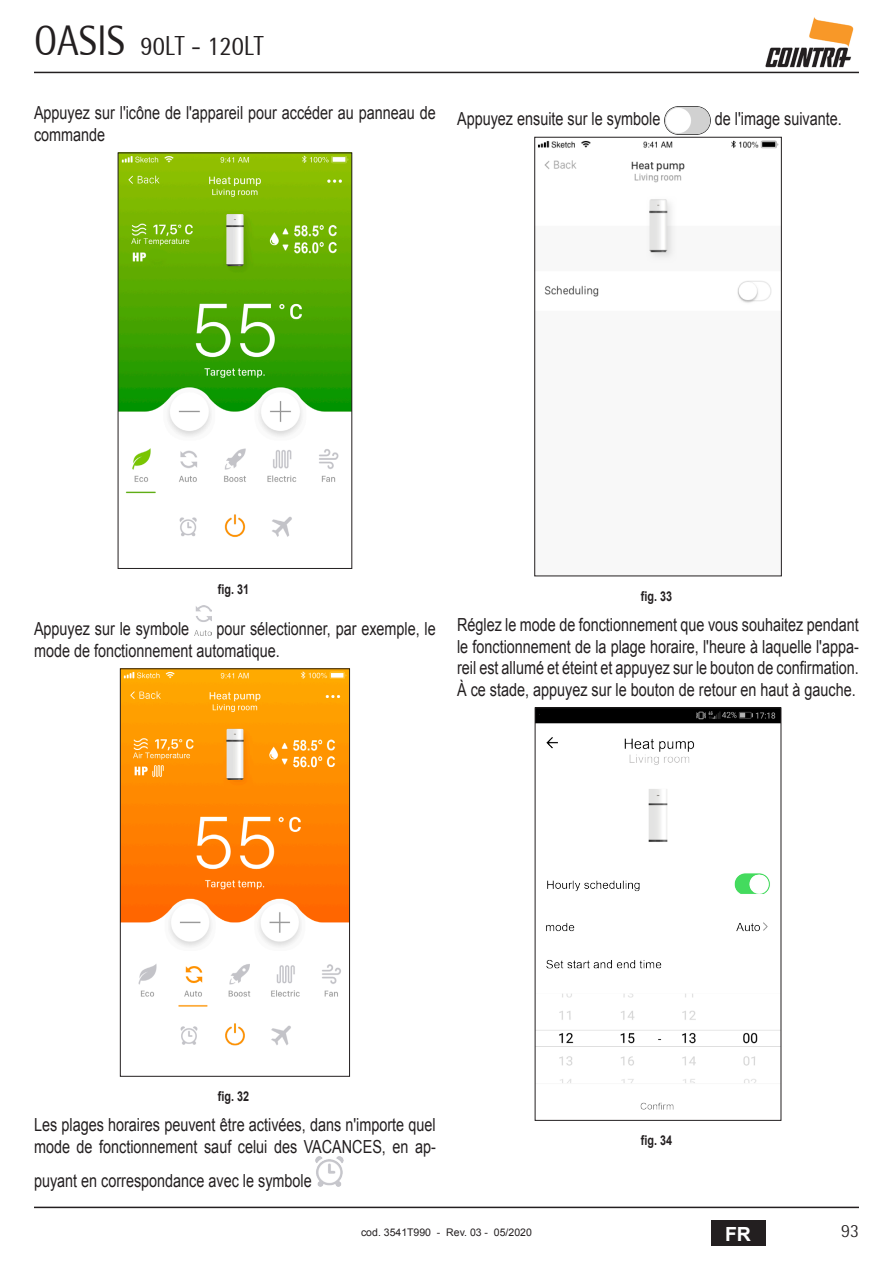
<style>
.page{position:relative;width:893px;height:1263px;background:#fff}
.page>*{position:absolute;margin:0;border:0;box-sizing:border-box;transform-origin:0 0}
.t1{font:27px "Rotis Semi Sans";color:#231f20;scale:.9 1}
.t2{font:700 19.5px "Arial";color:#fff}
.t3{font:300 18.6px "Rotis Semi Sans";color:#231f20}
._05_CORPO_TESTO_-_AT{font:18px/21.6px "Arial";color:#231f20;scale:.8 1}
.t4{font:700 13.5px "Arial";color:#231f20;scale:.8 1}
.t5{font:10.5px "Arial";color:#231f20}
.s1{font-size:42px}
</style>
<div class="page">
<hr style="left:34px;top:72px;width:825px;height:1px;background:#231f20">
<hr style="left:34px;top:1206px;width:825px;height:2px;background:#231f20">
<div style="left:711px;top:1220px;width:54px;height:26px;background:#231f20"></div>
<img style="left:765px;top:17px;width:89px;height:51px">
<img style="left:120px;top:155px;width:230px;height:382px">
<div style="left:118px;top:153px;width:234px;height:416px;border:1px solid #231f20"></div>
<img style="left:194px;top:606px;width:18px;height:29px">
<img style="left:122px;top:670px;width:226px;height:376px">
<div style="left:120px;top:668px;width:230px;height:409px;border:1px solid #231f20"></div>
<img style="left:316px;top:1157px;width:28px;height:30px">
<img style="left:664px;top:106px;width:47px;height:29px">
<img style="left:538px;top:140px;width:241px;height:163px">
<div style="left:534px;top:137px;width:248px;height:439px;border:1px solid #231f20"></div>
<img style="left:537px;top:709px;width:242px;height:401px">
<div style="left:535px;top:707px;width:246px;height:414px;border:1px solid #231f20"></div>
<h1 class="t1" style="left:34px;top:30px;width:257px"><span class="s1">OASIS</span> 90LT - 120LT</h1>
<p class="_05_CORPO_TESTO_-_AT" style="left:34px;top:102px;width:504px">Appuyez sur l'icône de l'appareil pour accéder au panneau de commande</p>
<p class="_05_CORPO_TESTO_-_AT" style="left:457px;top:108px;width:256px">Appuyez ensuite sur le symbole</p>
<p class="_05_CORPO_TESTO_-_AT" style="left:715px;top:108px;width:160px">de l'image suivante.</p>
<p class="t4" style="left:218px;top:580px;width:41px">fig. 31</p>
<p class="_05_CORPO_TESTO_-_AT" style="left:34px;top:618px;width:504px;text-indent:182px">pour sélectionner, par exemple, le mode de fonctionnement automatique.</p>
<p class="_05_CORPO_TESTO_-_AT" style="left:34px;top:618px;width:196px">Appuyez sur le symbole</p>
<p class="t4" style="left:641px;top:587px;width:41px">fig. 33</p>
<p class="_05_CORPO_TESTO_-_AT" style="left:457px;top:614px;width:504px;text-align:justify">Réglez le mode de fonctionnement que vous souhaitez pendant le fonctionnement de la plage horaire, l'heure à laquelle l'appa&shy;reil est allumé et éteint et appuyez sur le bouton de confirmation.</p>
<p class="_05_CORPO_TESTO_-_AT" style="left:457px;top:679px;width:500px">À ce stade, appuyez sur le bouton de retour en haut à gauche.</p>
<p class="t4" style="left:218px;top:1088px;width:41px">fig. 32</p>
<p class="_05_CORPO_TESTO_-_AT" style="left:34px;top:1114px;width:504px">Les plages horaires peuvent être activées, dans n'importe quel mode de fonctionnement sauf celui des VACANCES, en ap-</p>
<p class="_05_CORPO_TESTO_-_AT" style="left:34px;top:1170px;width:349px">puyant en correspondance avec le symbole</p>
<p class="t4" style="left:641px;top:1132px;width:41px">fig. 34</p>
<p class="t5" style="left:361px;top:1225px;width:172px">cod. 3541T990 - Rev. 03 - 05/2020</p>
<p class="t2" style="left:725px;top:1220px;width:27px">FR</p>
<p class="t3" style="left:841px;top:1220px;width:19px">93</p>
</div>
